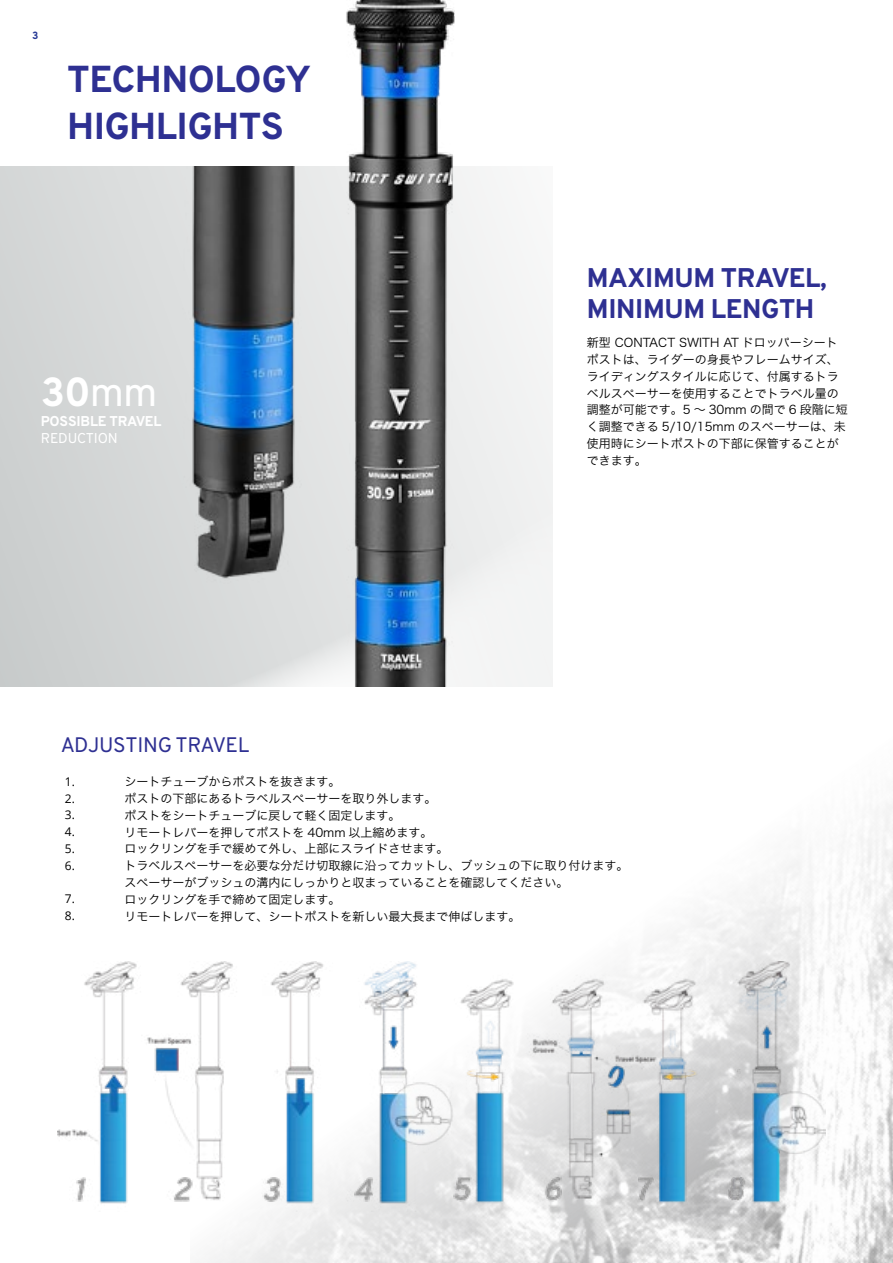
<style>
.page{position:relative;width:893px;height:1263px;background:#fff}
.page>*{position:absolute;margin:0;border:0;box-sizing:border-box;transform-origin:0 0}
.t1{font:800 40.5px "Overpass";color:#fff}
.t2{font:800 37.5px/46.2px "Overpass";letter-spacing:-.015em;color:#2e3092}
.t3{font:800 27px/31.5px "Overpass";letter-spacing:-.015em;color:#2e3092}
.t4{font:21px "Overpass";letter-spacing:-.015em;color:#2e3092}
.t5{font:800 14.25px "Overpass";letter-spacing:-.015em;color:#fff}
.t6{font:14.25px "Overpass";letter-spacing:-.015em;color:#fff}
.t7{font:12px/16.8px "Hira Kaku Std W3";color:#000}
.t8{font:12px/16.8px "Open Sans";color:#000;text-align:justify}
.t9{font:800 10.5px "Overpass";color:#273996}
.s1{font-weight:400}
</style>
<div class="page">
<div style="left:0;top:166px;width:552px;height:521px;background:#d1d4d4"></div>
<img style="left:113px;top:0;width:440px;height:649px">
<img style="left:207px;top:649px;width:686px;height:614px">
<img style="left:172px;top:166px;width:149px;height:458px">
<img style="left:58px;top:962px;width:768px;height:249px">
<p class="t9" style="left:32px;top:28px;width:8px">3</p>
<h2 class="t2" style="left:67px;top:57px;width:246px">TECHNOLOGY<br>HIGHLIGHTS</h2>
<h1 class="t1" style="left:41px;top:363px;width:118px">30<span class="s1">mm</span></h1>
<p class="t5" style="left:41px;top:411px;width:122px">POSSIBLE TRAVEL</p>
<p class="t6" style="left:41px;top:427px;width:78px">REDUCTION</p>
<h3 class="t4" style="left:61px;top:730px;width:190px">ADJUSTING TRAVEL</h3>
<h3 class="t3" style="left:587px;top:262px;width:241px">MAXIMUM TRAVEL,<br>MINIMUM LENGTH</h3>
<p class="t7" style="left:587px;top:334px;width:262px">新型 CONTACT SWITH AT ドロッパーシートポストは、ライダーの身長やフレームサイズ、ライディングスタイルに応じて、付属するトラベルスペーサーを使用することでトラベル量の調整が可能です。5 ～ 30mm の間で 6 段階に短く調整できる 5/10/15mm のスペーサーは、未使用時にシートポストの下部に保管することができます。</p>
<p class="t8" style="left:65px;top:773px;width:12px">1.<br>2.<br>3.<br>4.<br>5.<br>6.</p>
<p class="t8" style="left:65px;top:890px;width:12px">7.<br>8.</p>
<p class="t7" style="left:124px;top:773px;width:505px">シートチューブからポストを抜きます。<br>ポストの下部にあるトラベルスペーサーを取り外します。<br>ポストをシートチューブに戻して軽く固定します。<br>リモートレバーを押してポストを 40mm 以上縮めます。<br>ロックリングを手で緩めて外し、上部にスライドさせます。<br>トラベルスペーサーを必要な分だけ切取線に沿ってカットし、ブッシュの下に取り付けます。スペーサーがブッシュの溝内にしっかりと収まっていることを確認してください。<br>ロックリングを手で締めて固定します。<br>リモートレバーを押して、シートポストを新しい最大長まで伸ばします。</p>
</div>
